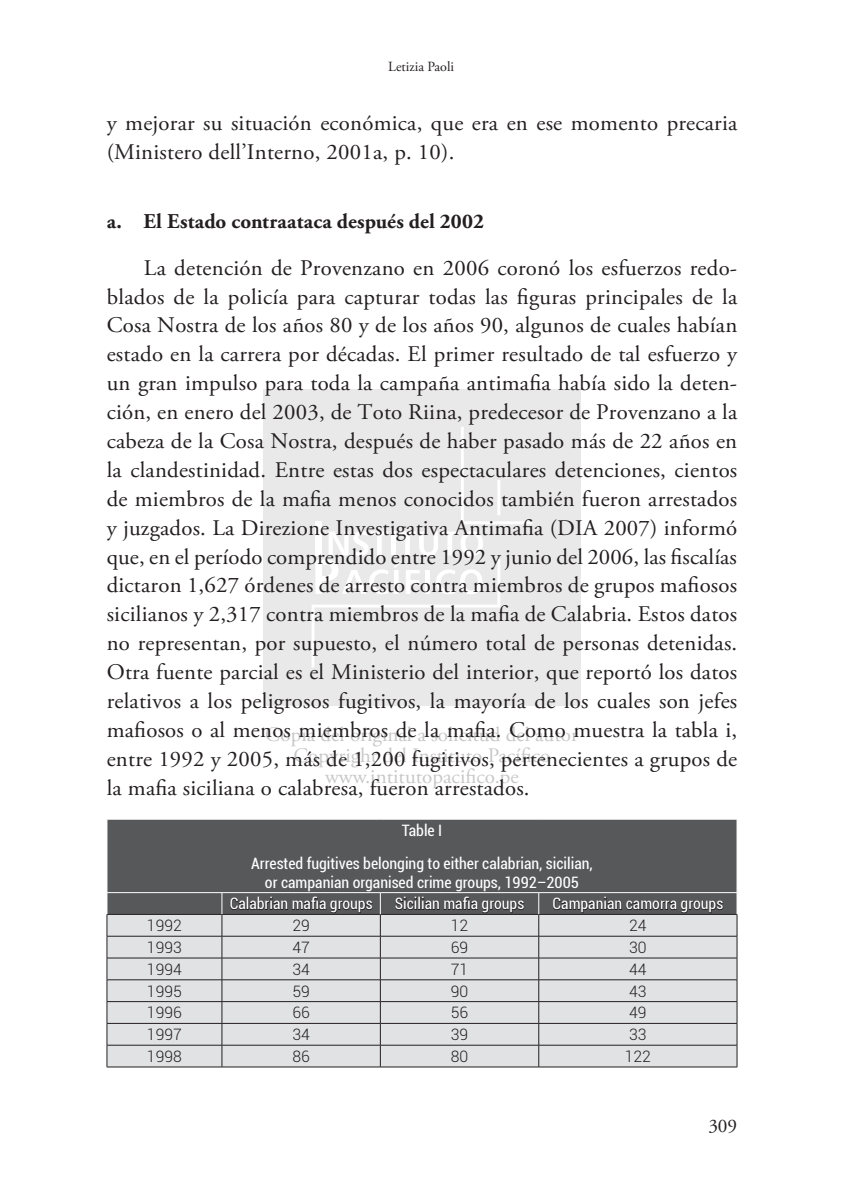
<style>
.page{position:relative;width:844px;height:1191px;background:#fff}
.page>*{position:absolute;margin:0;border:0;box-sizing:border-box;transform-origin:0 0}
.t1{font:22.22px/28.9px "Adobe Garamond Pro";letter-spacing:.01em;color:#231f20}
.t2{font:700 21px "Adobe Garamond Pro";letter-spacing:.01em;color:#231f20}
.t3{font:20.65px/21px "Adobe Garamond Pro";color:#231f20;text-align:center}
.t4{font:19.25px "Adobe Garamond Pro";color:#231f20}
.t5{font:condensed 15.75px/33.2px "Roboto";color:#fff;text-align:center}
.t6{font:300 15.75px "Roboto";color:#231f20}
.t7{font:14px "Adobe Garamond Pro";color:#231f20}
</style>
<div class="page">
<div style="left:263px;top:389px;width:317px;height:316px;background:#e9e9e9"></div>
<svg style="left:312px;top:427px;width:220px;height:240px"></svg>
<div style="left:315px;top:521px;width:7px;height:34px;background:#fff"></div>
<svg style="left:315px;top:531px;width:168px;height:63px"></svg>
<div style="left:108px;top:820px;width:628px;height:94px;background:#57585a"></div>
<div style="left:108px;top:915px;width:628px;height:151px;background:#e1e2e4"></div>
<hr style="left:107px;top:914px;width:115px;height:1px;background:#231f20">
<hr style="left:107px;top:936px;width:115px;height:1px;background:#231f20">
<hr style="left:222px;top:936px;width:158px;height:1px;background:#231f20">
<hr style="left:380px;top:936px;width:158px;height:1px;background:#231f20">
<hr style="left:107px;top:957px;width:115px;height:1px;background:#231f20">
<hr style="left:222px;top:957px;width:158px;height:1px;background:#231f20">
<hr style="left:380px;top:957px;width:158px;height:1px;background:#231f20">
<hr style="left:107px;top:979px;width:115px;height:1px;background:#231f20">
<hr style="left:222px;top:979px;width:158px;height:1px;background:#231f20">
<hr style="left:380px;top:979px;width:158px;height:1px;background:#231f20">
<hr style="left:107px;top:1001px;width:115px;height:1px;background:#231f20">
<hr style="left:222px;top:1001px;width:158px;height:1px;background:#231f20">
<hr style="left:380px;top:1001px;width:158px;height:1px;background:#231f20">
<hr style="left:107px;top:1023px;width:115px;height:1px;background:#231f20">
<hr style="left:222px;top:1023px;width:158px;height:1px;background:#231f20">
<hr style="left:380px;top:1023px;width:158px;height:1px;background:#231f20">
<hr style="left:107px;top:1045px;width:115px;height:1px;background:#231f20">
<hr style="left:222px;top:1045px;width:158px;height:1px;background:#231f20">
<hr style="left:380px;top:1045px;width:158px;height:1px;background:#231f20">
<hr style="left:107px;top:1066px;width:115px;height:1px;background:#231f20">
<hr style="left:222px;top:1066px;width:158px;height:1px;background:#231f20">
<hr style="left:380px;top:1066px;width:158px;height:1px;background:#231f20">
<hr style="left:538px;top:936px;width:199px;height:1px;background:#231f20">
<hr style="left:538px;top:957px;width:199px;height:1px;background:#231f20">
<hr style="left:538px;top:979px;width:199px;height:1px;background:#231f20">
<hr style="left:538px;top:1001px;width:199px;height:1px;background:#231f20">
<hr style="left:538px;top:1023px;width:199px;height:1px;background:#231f20">
<hr style="left:538px;top:1045px;width:199px;height:1px;background:#231f20">
<hr style="left:538px;top:1066px;width:199px;height:1px;background:#231f20">
<hr style="left:222px;top:914px;width:158px;height:1px;background:#231f20">
<hr style="left:380px;top:914px;width:158px;height:1px;background:#231f20">
<hr style="left:538px;top:914px;width:199px;height:1px;background:#231f20">
<hr style="left:107px;top:892px;width:115px;height:1px;background:#fff">
<svg style="left:107px;top:893px;width:1px;height:173px"></svg>
<hr style="left:222px;top:892px;width:158px;height:1px;background:#fff">
<svg style="left:221px;top:893px;width:1px;height:173px"></svg>
<hr style="left:380px;top:892px;width:158px;height:1px;background:#fff">
<svg style="left:380px;top:893px;width:1px;height:173px"></svg>
<hr style="left:538px;top:892px;width:199px;height:1px;background:#fff">
<svg style="left:538px;top:893px;width:1px;height:173px"></svg>
<svg style="left:736px;top:893px;width:1px;height:173px"></svg>
<svg style="left:229px;top:896px;width:144px;height:17px;background:#444445"></svg>
<svg style="left:394px;top:896px;width:130px;height:17px;background:#444445"></svg>
<svg style="left:552px;top:897px;width:171px;height:16px;background:#444345"></svg>
<p class="t7" style="left:388px;top:58px;width:67px">Letizia Paoli</p>
<p class="t1" style="left:107px;top:109px;width:632px">y mejorar su situación económica, que era en ese momento precaria (Ministero dell’Interno, 2001a, p. 10).</p>
<p class="t2" style="left:107px;top:209px;width:379px">a. El Estado contraataca después del 2002</p>
<p class="t1" style="left:107px;top:254px;width:632px;text-align:justify;text-indent:37px">La detención de Provenzano en 2006 coronó los esfuerzos redo&shy;blados de la policía para capturar todas las figuras principales de la Cosa Nostra de los años 80 y de los años 90, algunos de cuales habían estado en la carrera por décadas. El primer resultado de tal esfuerzo y un gran impulso para toda la campaña antimafia había sido la deten&shy;ción, en enero del 2003, de Toto Riina, predecesor de Provenzano a la cabeza de la Cosa Nostra, después de haber pasado más de 22 años en la clandestinidad. Entre estas dos espectaculares detenciones, cientos de miembros de la mafia menos conocidos también fueron arrestados y juzgados. La Direzione Investigativa Antimafia (DIA 2007) informó que, en el período comprendido entre 1992 y junio del 2006, las fiscalías dictaron 1,627 órdenes de arresto contra miembros de grupos mafiosos sicilianos y 2,317 contra miembros de la mafia de Calabria. Estos datos no representan, por supuesto, el número total de personas detenidas.<br>Otra fuente parcial es el Ministerio del interior, que reportó los datos relativos a los peligrosos fugitivos, la mayoría de los cuales son jefes mafiosos o al menos miembros de la mafia. Como muestra la tabla i, entre 1992 y 2005, más de 1,200 fugitivos, pertenecientes a grupos de la mafia siciliana o calabresa, fueron arrestados.</p>
<p class="t5" style="left:251px;top:813px;width:343px">Table I<br>Arrested fugitives belonging to either calabrian, sicilian,</p>
<p class="t5" style="left:229px;top:870px;width:351px;line-height:21.7px;text-align:left;text-indent:35px">or campanian organised crime groups, 1992–2005<br>Calabrian mafia groups</p>
<p class="t3" style="left:266px;top:725px;width:313px">Copia del original a solicitud del autor<br>Copyright del Instituto Pacífico www.intitutopacifico.pe</p>
<p class="t5" style="left:395px;top:886px;width:131px">Sicilian mafia groups</p>
<p class="t5" style="left:552px;top:886px;width:172px">Campanian camorra groups</p>
<p class="t6" style="left:147px;top:914px;width:36px">1992</p>
<p class="t6" style="left:292px;top:914px;width:19px">29</p>
<p class="t6" style="left:450px;top:914px;width:19px">12</p>
<p class="t6" style="left:629px;top:914px;width:19px">24</p>
<p class="t6" style="left:147px;top:936px;width:36px">1993</p>
<p class="t6" style="left:292px;top:936px;width:19px">47</p>
<p class="t6" style="left:450px;top:936px;width:19px">69</p>
<p class="t6" style="left:629px;top:936px;width:19px">30</p>
<p class="t6" style="left:147px;top:958px;width:36px">1994</p>
<p class="t6" style="left:292px;top:958px;width:19px">34</p>
<p class="t6" style="left:450px;top:958px;width:19px">71</p>
<p class="t6" style="left:629px;top:958px;width:19px">44</p>
<p class="t6" style="left:147px;top:980px;width:36px">1995</p>
<p class="t6" style="left:292px;top:980px;width:19px">59</p>
<p class="t6" style="left:450px;top:980px;width:19px">90</p>
<p class="t6" style="left:629px;top:980px;width:19px">43</p>
<p class="t6" style="left:147px;top:1002px;width:36px">1996</p>
<p class="t6" style="left:292px;top:1002px;width:19px">66</p>
<p class="t6" style="left:450px;top:1002px;width:19px">56</p>
<p class="t6" style="left:629px;top:1002px;width:19px">49</p>
<p class="t6" style="left:147px;top:1023px;width:36px">1997</p>
<p class="t6" style="left:292px;top:1023px;width:19px">34</p>
<p class="t6" style="left:450px;top:1023px;width:19px">39</p>
<p class="t6" style="left:629px;top:1023px;width:19px">33</p>
<p class="t6" style="left:147px;top:1045px;width:36px">1998</p>
<p class="t6" style="left:292px;top:1045px;width:19px">86</p>
<p class="t6" style="left:450px;top:1045px;width:19px">80</p>
<p class="t6" style="left:624px;top:1045px;width:28px">122</p>
<p class="t4" style="left:708px;top:1114px;width:30px">309</p>
</div>
